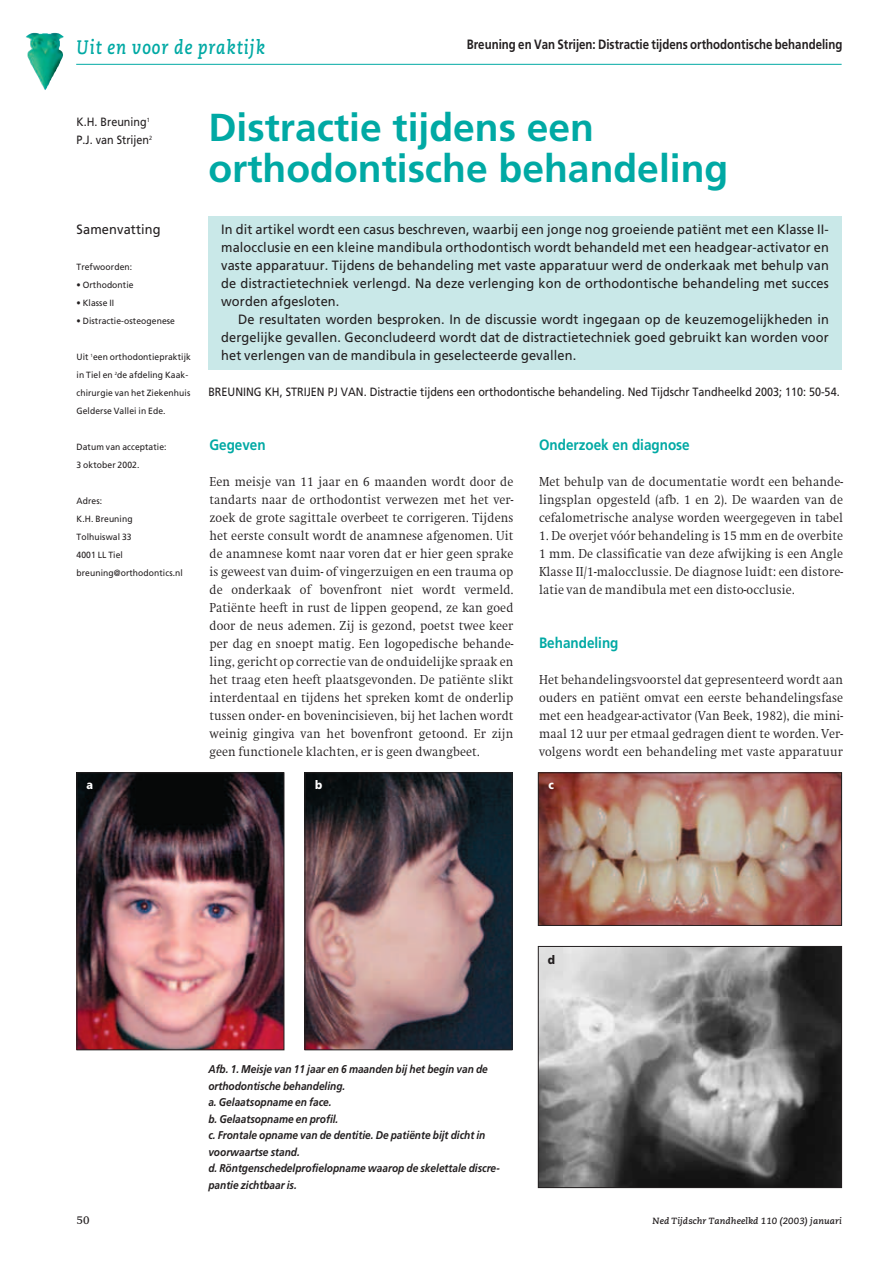
<style>
.page{position:relative;width:893px;height:1263px;background:#fff}
.page>*{position:absolute;margin:0;border:0;box-sizing:border-box;transform-origin:0 0}
.t1{font:700 39px/40.5px "Frutiger";color:#00a9a4}
.t2{font:italic 700 19.5px "Caecilia";letter-spacing:.06em;color:#00a9a4;scale:.85 1}
.t3{font:700 15px "Frutiger";color:#00a9a4;scale:.9 1}
.t4{font:300 13.5px/18px "Swift";letter-spacing:.01em;color:#231f20;text-align:justify;scale:.92 1}
.t5{font:13.5px/18px "Frutiger";letter-spacing:.01em;color:#231f20;text-align:justify;scale:.95 1}
.t6{font:700 13.5px "Frutiger";color:#231f20;scale:.85 1}
.t7{font:12px/18px "Frutiger";color:#231f20;scale:.9 1}
.t8{font:900 12px "Frutiger";color:#fff;scale:.9 1}
.t9{font:12px "Swift";color:#231f20}
.t10{font:900 12px "Frutiger";color:#231f20;scale:.9 1}
.t11{font:italic 700 11.25px/16.5px "Frutiger";color:#231f20;scale:.9 1}
.t12{font:9px/18px "Frutiger";letter-spacing:.01em;color:#231f20;scale:.95 1}
.t13{font:italic 700 9px "Caecilia";letter-spacing:.01em;color:#231f20}
</style>
<div class="page">
<div style="left:208px;top:217px;width:634px;height:153px;background:#c9e8e8"></div>
<hr style="left:76px;top:64px;width:766px;height:1px;background:#00a9a4">
<img style="left:26px;top:33px;width:37px;height:57px">
<img style="left:79px;top:774px;width:203px;height:274px">
<div style="left:77px;top:772px;width:207px;height:278px;border:1px solid #231f20"></div>
<img style="left:307px;top:774px;width:203px;height:274px">
<div style="left:305px;top:772px;width:207px;height:278px;border:1px solid #231f20"></div>
<img style="left:540px;top:948px;width:300px;height:238px">
<div style="left:538px;top:946px;width:304px;height:242px;border:1px solid #231f20"></div>
<img style="left:540px;top:774px;width:300px;height:150px">
<div style="left:538px;top:772px;width:304px;height:154px;border:1px solid #231f20"></div>
<h2 class="t2" style="left:77px;top:39px;width:223px">Uit en voor de praktijk</h2>
<p class="t6" style="left:467px;top:39px;width:443px">Breuning en Van Strijen: Distractie tijdens orthodontische behandeling</p>
<p class="t7" style="left:77px;top:114px;width:86px">K.H. Breuning<sup>1<br></sup>P.J. van Strijen<sup>2</sup></p>
<p class="t5" style="left:77px;top:221px;width:90px">Samenvatting</p>
<p class="t12" style="left:77px;top:258px;width:60px">Trefwoorden:</p>
<p class="t12" style="left:77px;top:276px;width:62px">• Orthodontie</p>
<p class="t12" style="left:77px;top:294px;width:41px">• Klasse II</p>
<p class="t12" style="left:77px;top:312px;width:105px">• Distractie-osteogenese</p>
<p class="t12" style="left:77px;top:348px;width:122px">Uit <sup>1</sup>een orthodontiepraktijk in Tiel en <sup>2</sup>de afdeling Kaak&shy;chirurgie van het Ziekenhuis<br>Gelderse Vallei in Ede.</p>
<p class="t12" style="left:77px;top:438px;width:96px">Datum van acceptatie:<br>3 oktober 2002.</p>
<p class="t12" style="left:77px;top:492px;width:113px">Adres:<br>K.H. Breuning<br>Tolhuiswal 33<br>4001 LL Tiel breuning@orthodontics.nl</p>
<h1 class="t1" style="left:208px;top:110px;width:521px">Distractie tijdens een orthodontische behandeling</h1>
<p class="t5" style="left:221px;top:221px;width:641px">In dit artikel wordt een casus beschreven, waarbij een jonge nog groeiende patiënt met een Klasse II&shy;malocclusie en een kleine mandibula orthodontisch wordt behandeld met een headgear-activator en vaste apparatuur. Tijdens de behandeling met vaste apparatuur werd de onderkaak met behulp van de distractietechniek verlengd. Na deze verlenging kon de orthodontische behandeling met succes worden afgesloten.</p>
<p class="t5" style="left:221px;top:311px;width:641px;text-indent:17px">De resultaten worden besproken. In de discussie wordt ingegaan op de keuzemogelijkheden in dergelijke gevallen. Geconcludeerd wordt dat de distractietechniek goed gebruikt kan worden voor het verlengen van de mandibula in geselecteerde gevallen.</p>
<p class="t7" style="left:208px;top:384px;width:703px">BREUNING KH, STRIJEN PJ VAN. Distractie tijdens een orthodontische behandeling. Ned Tijdschr Tandheelkd 2003; 110: 50-54.</p>
<p class="t3" style="left:209px;top:439px;width:64px">Gegeven</p>
<p class="t4" style="left:209px;top:473px;width:332px">Een meisje van 11 jaar en 6 maanden wordt door de tandarts naar de orthodontist verwezen met het ver&shy;zoek de grote sagittale overbeet te corrigeren. Tijdens het eerste consult wordt de anamnese afgenomen. Uit de anamnese komt naar voren dat er hier geen sprake is geweest van duim- of vingerzuigen en een trauma op de onderkaak of bovenfront niet wordt vermeld.<br>Patiënte heeft in rust de lippen geopend, ze kan goed door de neus ademen. Zij is gezond, poetst twee keer per dag en snoept matig. Een logopedische behande&shy;ling, gericht op correctie van de onduidelijke spraak en het traag eten heeft plaatsgevonden. De patiënte slikt interdentaal en tijdens het spreken komt de onderlip tussen onder- en bovenincisieven, bij het lachen wordt weinig gingiva van het bovenfront getoond. Er zijn geen functionele klachten, er is geen dwangbeet.</p>
<p class="t3" style="left:539px;top:439px;width:169px">Onderzoek en diagnose</p>
<p class="t4" style="left:539px;top:473px;width:332px">Met behulp van de documentatie wordt een behande&shy;lingsplan opgesteld (afb. 1 en 2). De waarden van de cefalometrische analyse worden weergegeven in tabel</p>
<p class="t4" style="left:539px;top:527px;width:332px">1. De overjet vóór behandeling is 15 mm en de overbite 1 mm. De classificatie van deze afwijking is een Angle Klasse II/1-malocclussie. De diagnose luidt: een distore&shy;latie van de mandibula met een disto-occlusie.</p>
<p class="t3" style="left:539px;top:637px;width:90px">Behandeling</p>
<p class="t4" style="left:539px;top:671px;width:332px">Het behandelingsvoorstel dat gepresenteerd wordt aan ouders en patiënt omvat een eerste behandelingsfase met een headgear-activator (Van Beek, 1982), die mini&shy;maal 12 uur per etmaal gedragen dient te worden. Ver&shy;volgens wordt een behandeling met vaste apparatuur</p>
<p class="t8" style="left:87px;top:780px;width:9px">a</p>
<p class="t8" style="left:315px;top:780px;width:10px">b</p>
<p class="t8" style="left:549px;top:780px;width:8px">c</p>
<p class="t11" style="left:208px;top:1062px;width:326px">Afb. 1. Meisje van 11 jaar en 6 maanden bij het begin van de orthodontische behandeling.<br>a. Gelaatsopname en face.<br>b. Gelaatsopname en profil.<br>c. Frontale opname van de dentitie. De patiënte bijt dicht in voorwaartse stand.<br>d. Röntgenschedelprofielopname waarop de skelettale discre&shy;pantie zichtbaar is.</p>
<p class="t10" style="left:548px;top:955px;width:10px">d</p>
<p class="t9" style="left:77px;top:1215px;width:15px">50</p>
<p class="t13" style="left:652px;top:1217px;width:191px">Ned Tijdschr Tandheelkd 110 (2003) januari</p>
</div>
